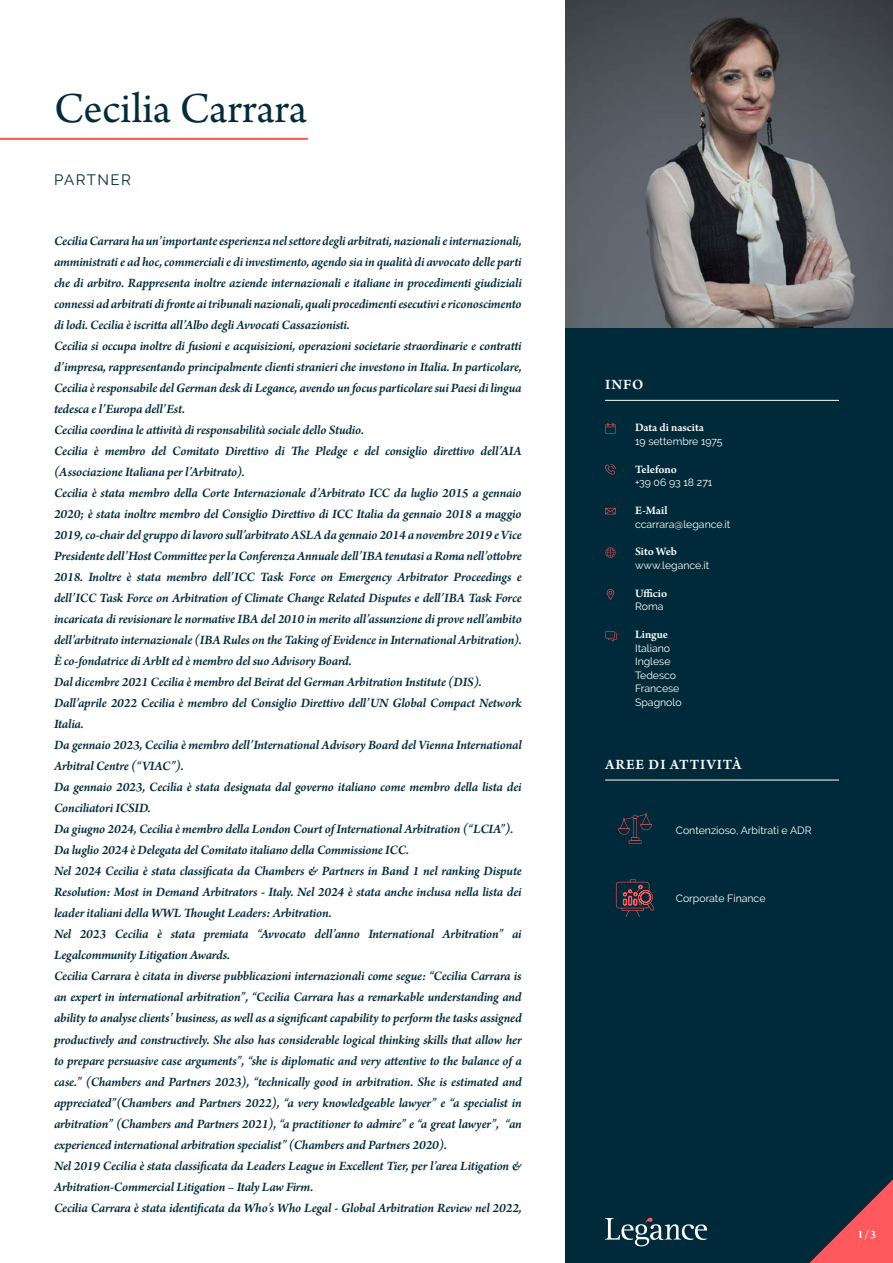
<style>
.page{position:relative;width:893px;height:1263px;background:#fff}
.page>*{position:absolute;margin:0;border:0;box-sizing:border-box;transform-origin:0 0}
.t1{font:45px "Arno Pro";letter-spacing:-.005em;color:#042b3a}
.t2{font:600 15px "Arno Pro";letter-spacing:.06em;color:#fff}
.t3{font:15px "Raleway";letter-spacing:.1em;color:#042b3a}
.t4{font:italic 600 13.5px/21px "Arno Pro";letter-spacing:-.015em;color:#002a3a}
.t5{font:600 12px "Arno Pro";color:#fff}
.t6{font:10.5px/13.5px "Raleway";color:#fff}
</style>
<div class="page">
<hr style="left:0;top:138px;width:308px;height:2px;background:#ff585d">
<div style="left:566px;top:306px;width:327px;height:957px;background:#002a3a"></div>
<img style="left:566px;top:0;width:327px;height:327px">
<svg style="left:605px;top:1218px;width:102px;height:28px"></svg>
<svg style="left:809px;top:1179px;width:84px;height:84px"></svg>
<hr style="left:605px;top:400px;width:234px;height:1px;background:#fff">
<hr style="left:605px;top:780px;width:234px;height:1px;background:#fff">
<svg style="left:607px;top:589px;width:7px;height:11px"></svg>
<svg style="left:605px;top:508px;width:11px;height:6px"></svg>
<svg style="left:605px;top:464px;width:11px;height:11px"></svg>
<svg style="left:605px;top:547px;width:11px;height:11px"></svg>
<svg style="left:605px;top:423px;width:11px;height:10px"></svg>
<svg style="left:605px;top:631px;width:12px;height:10px"></svg>
<svg style="left:629px;top:840px;width:12px;height:4px"></svg>
<svg style="left:618px;top:813px;width:34px;height:30px"></svg>
<svg style="left:616px;top:879px;width:38px;height:38px"></svg>
<h1 class="t1" style="left:54px;top:83px;width:254px">Cecilia Carrara</h1>
<p class="t3" style="left:54px;top:171px;width:79px">PARTNER</p>
<p class="t4" style="left:54px;top:231px;width:469px">Cecilia Carrara ha un’importante esperienza nel settore degli arbitrati, nazionali e internazionali, amministrati e ad hoc, commerciali e di investimento, agendo sia in qualità di avvocato delle parti che di arbitro. Rappresenta inoltre aziende internazionali e italiane in procedimenti giudiziali connessi ad arbitrati di fronte ai tribunali nazionali, quali procedimenti esecutivi e riconoscimento di lodi. Cecilia è iscritta all’Albo degli Avvocati Cassazionisti.<br>Cecilia si occupa inoltre di fusioni e acquisizioni, operazioni societarie straordinarie e contratti d’impresa, rappresentando principalmente clienti stranieri che investono in Italia. In particolare, Cecilia è responsabile del German desk di Legance, avendo un focus particolare sui Paesi di lingua tedesca e l’Europa dell’Est.<br>Cecilia coordina le attività di responsabilità sociale dello Studio.<br>Cecilia è membro del Comitato Direttivo di The Pledge e del consiglio direttivo dell’AIA (Associazione Italiana per l’Arbitrato).<br>Cecilia è stata membro della Corte Internazionale d’Arbitrato ICC da luglio 2015 a gennaio 2020; è stata inoltre membro del Consiglio Direttivo di ICC Italia da gennaio 2018 a maggio 2019, co-chair del gruppo di lavoro sull’arbitrato ASLA da gennaio 2014 a novembre 2019 e Vice Presidente dell’Host Committee per la Conferenza Annuale dell’IBA tenutasi a Roma nell’ottobre 2018. Inoltre è stata membro dell’ICC Task Force on Emergency Arbitrator Proceedings e dell’ICC Task Force on Arbitration of Climate Change Related Disputes e dell’IBA Task Force incaricata di revisionare le normative IBA del 2010 in merito all’assunzione di prove nell’ambito dell’arbitrato internazionale (IBA Rules on the Taking of Evidence in International Arbitration).<br>È co-fondatrice di ArbIt ed è membro del suo Advisory Board.<br>Dal dicembre 2021 Cecilia è membro del Beirat del German Arbitration Institute (DIS).<br>Dall’aprile 2022 Cecilia è membro del Consiglio Direttivo dell’UN Global Compact Network Italia.<br>Da gennaio 2023, Cecilia è membro dell’International Advisory Board del Vienna International Arbitral Centre (“VIAC”).<br>Da gennaio 2023, Cecilia è stata designata dal governo italiano come membro della lista dei Conciliatori ICSID.<br>Da giugno 2024, Cecilia è membro della London Court of International Arbitration (“LCIA”).<br>Da luglio 2024 è Delegata del Comitato italiano della Commissione ICC.<br>Nel 2024 Cecilia è stata classificata da Chambers &amp; Partners in Band 1 nel ranking Dispute Resolution: Most in Demand Arbitrators - Italy. Nel 2024 è stata anche inclusa nella lista dei leader italiani della WWL Thought Leaders: Arbitration.<br>Nel 2023 Cecilia è stata premiata “Avvocato dell’anno International Arbitration” ai Legalcommunity Litigation Awards.<br>Cecilia Carrara è citata in diverse pubblicazioni internazionali come segue: “Cecilia Carrara is an expert in international arbitration”, “Cecilia Carrara has a remarkable understanding and ability to analyse clients’ business, as well as a significant capability to perform the tasks assigned productively and constructively. She also has considerable logical thinking skills that allow her to prepare persuasive case arguments”, “she is diplomatic and very attentive to the balance of a case.” (Chambers and Partners 2023), “technically good in arbitration. She is estimated and appreciated”(Chambers and Partners 2022), “a very knowledgeable lawyer” e “a specialist in arbitration” (Chambers and Partners 2021), “a practitioner to admire” e “a great lawyer”, “an experienced international arbitration specialist” (Chambers and Partners 2020).<br>Nel 2019 Cecilia è stata classificata da Leaders League in Excellent Tier, per l’area Litigation &amp; Arbitration-Commercial Litigation – Italy Law Firm.<br>Cecilia Carrara è stata identificata da Who’s Who Legal - Global Arbitration Review nel 2022,</p>
<p class="t2" style="left:605px;top:376px;width:40px">INFO</p>
<p class="t5" style="left:635px;top:421px;width:70px">Data di nascita</p>
<p class="t6" style="left:635px;top:434px;width:89px">19 settembre 1975</p>
<p class="t5" style="left:635px;top:462px;width:43px">Telefono</p>
<p class="t6" style="left:635px;top:476px;width:79px">+39 06 93 18 271</p>
<p class="t5" style="left:635px;top:503px;width:34px">E-Mail</p>
<p class="t6" style="left:635px;top:517px;width:97px">ccarrara@legance.it</p>
<p class="t5" style="left:635px;top:545px;width:43px">Sito Web</p>
<p class="t6" style="left:635px;top:558px;width:76px">www.legance.it</p>
<p class="t5" style="left:635px;top:586px;width:34px">Ufficio</p>
<p class="t6" style="left:635px;top:600px;width:30px">Roma</p>
<p class="t5" style="left:635px;top:628px;width:35px">Lingue</p>
<p class="t6" style="left:635px;top:641px;width:48px">Italiano<br>Inglese<br>Tedesco<br>Francese<br>Spagnolo</p>
<p class="t2" style="left:605px;top:756px;width:138px">AREE DI ATTIVITÀ</p>
<p class="t6" style="left:676px;top:823px;width:137px">Contenzioso, Arbitrati e ADR</p>
<p class="t6" style="left:676px;top:891px;width:91px">Corporate Finance</p>
<p class="t5" style="left:857px;top:1228px;width:20px">1/3</p>
</div>
